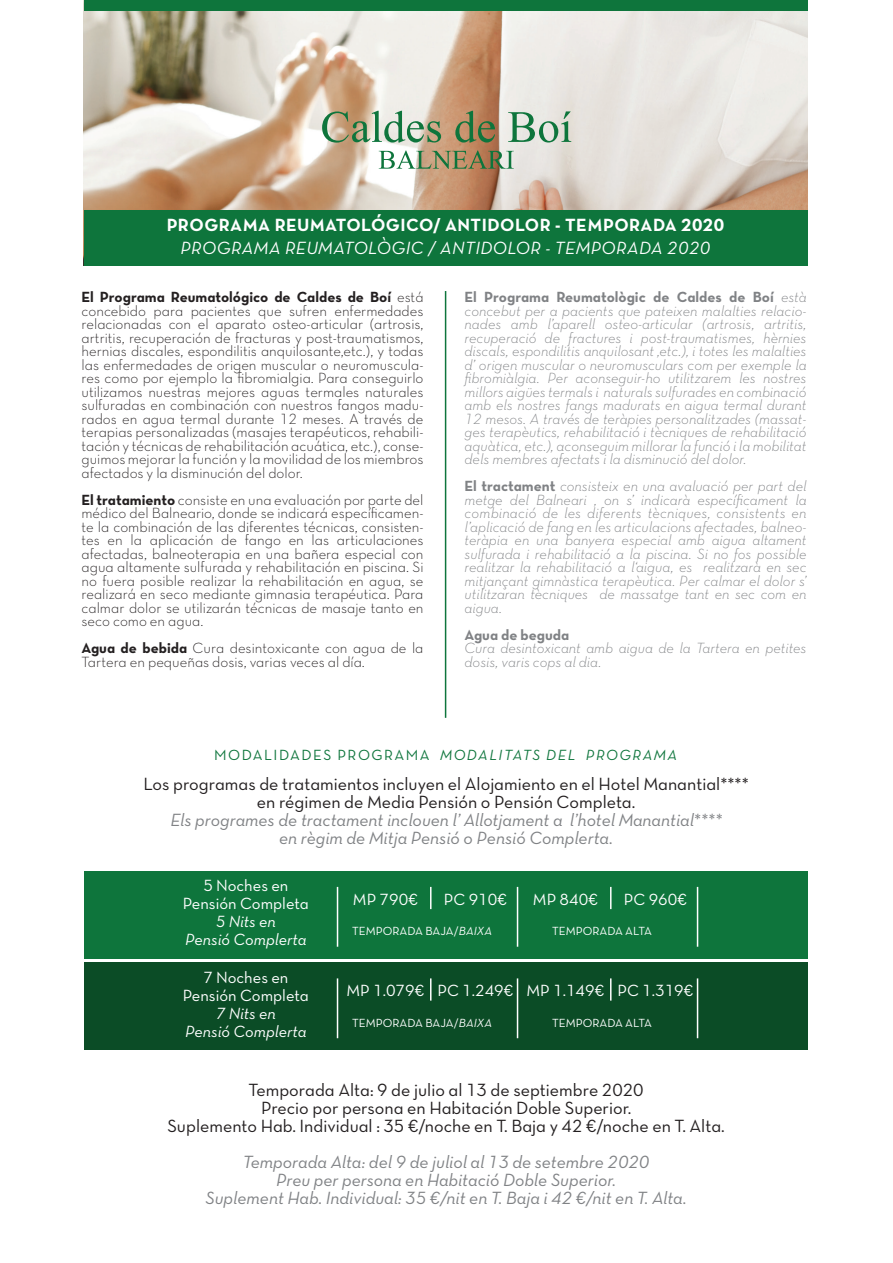
<style>
.page{position:relative;width:893px;height:1263px;background:#fff}
.page>*{position:absolute;margin:0;border:0;box-sizing:border-box;transform-origin:0 0}
.t1{font:18px/18px "Neutra Text TF Book Alt";color:#231f20;text-align:center}
.t2{font:18px/18px "Neutra Text TF Book Italic Alt";color:#808285;text-align:center}
.t3{font:18px "Neutra Text TF Bold Alt";letter-spacing:.025em;color:#fff}
.t4{font:18px "Neutra Text TF Book Italic Alt";letter-spacing:.025em;color:#fff}
.t5{font:16.5px/18px "Neutra Text TF Book Alt";color:#fff;text-align:center}
.t6{font:16.5px/18px "Neutra Text TF Book Italic Alt";color:#fff;text-align:center}
.t7{font:15px/13.5px "Neutra Text TF Light Alt";color:#231f20;text-align:justify}
.t8{font:15px/13.5px "Neutra Text TF Light Ital Alt";color:#808285;text-align:justify}
.t9{font:15px "Neutra Text TF Bold Alt";color:#808285}
.t10{font:15px "Neutra Text TF Book Italic Alt";letter-spacing:.1em;color:#0e753c}
.t11{font:15px "Neutra Text TF Bold Alt";color:#231f20}
.t12{font:12px "Neutra Text TF Book Alt";color:#fff}
.s1{font-family:"Neutra Text TF Light Alt"}
.s2{font-family:"Neutra Text TF Bold Alt"}
.s3{font-family:"Neutra Text TF Light Ital Alt"}
.s4{font-family:"Neutra Text TF"}
.s5{font-family:"Neutra Text TF Book Italic Alt"}
</style>
<div class="page">
<img style="left:84px;top:11px;width:723px;height:199px">
<div style="left:84px;top:871px;width:723px;height:87px;background:#0e753c"></div>
<div style="left:84px;top:0;width:723px;height:11px;background:#0e753c"></div>
<svg style="left:322px;top:111px;width:119px;height:32px;background:#a7b397"></svg>
<svg style="left:455px;top:111px;width:40px;height:32px"></svg>
<svg style="left:508px;top:111px;width:63px;height:32px;background:#a8c4b0"></svg>
<svg style="left:379px;top:150px;width:135px;height:19px"></svg>
<hr style="left:445px;top:291px;width:1px;height:427px;background:#0e753c">
<hr style="left:337px;top:887px;width:1px;height:60px;background:#fff">
<svg style="left:430px;top:887px;width:1px;height:22px"></svg>
<hr style="left:517px;top:887px;width:1px;height:60px;background:#fff">
<hr style="left:697px;top:887px;width:1px;height:60px;background:#fff">
<div style="left:84px;top:962px;width:723px;height:88px;background:#0b4c26"></div>
<hr style="left:337px;top:978px;width:1px;height:60px;background:#fff">
<hr style="left:517px;top:978px;width:1px;height:60px;background:#fff">
<hr style="left:697px;top:978px;width:1px;height:60px;background:#fff">
<svg style="left:610px;top:887px;width:1px;height:22px"></svg>
<svg style="left:430px;top:978px;width:1px;height:23px"></svg>
<svg style="left:610px;top:978px;width:1px;height:23px"></svg>
<div style="left:84px;top:210px;width:723px;height:56px;background:#0e753c"></div>
<p class="t3" style="left:167px;top:214px;width:559px">PROGRAMA REUMATOLÓGICO/ ANTIDOLOR - TEMPORADA 2020</p>
<p class="t4" style="left:181px;top:236px;width:531px">PROGRAMA REUMATOLÒGIC / ANTIDOLOR - TEMPORADA 2020</p>
<p class="t11" style="left:82px;top:288px;width:344px">El Programa Reumatológico de Caldes de Boí <span class="s1">está</span></p>
<p class="t7" style="left:82px;top:304px;width:344px">concebido para pacientes que sufren enfermedades relacionadas con el aparato osteo-articular (artrosis, artritis, recuperación de fracturas y post-traumatismos, hernias discales, espondilitis anquilosante,etc.), y todas las enfermedades de origen muscular o neuromuscula&shy;res como por ejemplo la fibromialgia. Para conseguirlo utilizamos nuestras mejores aguas termales naturales sulfuradas en combinación con nuestros fangos madu&shy;rados en agua termal durante 12 meses. A través de terapias personalizadas (masajes terapéuticos, rehabili&shy;tación y técnicas de rehabilitación acuática, etc.), conse&shy;guimos mejorar la función y la movilidad de los miembros afectados y la disminución del dolor.</p>
<p class="t7" style="left:82px;top:493px;width:344px"><span class="s2">El tratamiento</span> consiste en una evaluación por parte del médico del Balneario, donde se indicará específicamen&shy;te la combinación de las diferentes técnicas, consisten&shy;tes en la aplicación de fango en las articulaciones afectadas, balneoterapia en una bañera especial con agua altamente sulfurada y rehabilitación en piscina. Si no fuera posible realizar la rehabilitación en agua, se realizará en seco mediante gimnasia terapéutica. Para calmar dolor se utilizarán técnicas de masaje tanto en seco como en agua.</p>
<p class="t7" style="left:82px;top:641px;width:344px"><span class="s2">Agua de bebida</span> Cura desintoxicante con agua de la<br>Tartera en pequeñas dosis, varias veces al día.</p>
<p class="t9" style="left:464px;top:288px;width:343px">El Programa Reumatològic de Caldes de Boí <span class="s3">està</span></p>
<p class="t8" style="left:464px;top:304px;width:344px">concebut per a pacients que pateixen malalties relacio&shy;nades amb l’aparell osteo-articular (artrosis, artritis, recuperació de fractures i post-traumatismes, hèrnies discals, espondilitis anquilosant ,etc.), i totes les malalties d’ origen muscular o neuromusculars com per exemple la fibromiàlgia. Per aconseguir-ho utilitzarem les nostres millors aigües termals i naturals sulfurades en combinació amb els nostres fangs madurats en aigua termal durant 12 mesos. A través de teràpies personalitzades (massat&shy;ges terapèutics, rehabilitació i tècniques de rehabilitació aquàtica, etc.), aconseguim millorar la funció i la mobilitat dels membres afectats i la disminució del dolor.</p>
<p class="t8" style="left:464px;top:479px;width:344px"><span class="s2">El tractament</span> consisteix en una avaluació per part del metge del Balneari , on s’ indicarà específicament la combinació de les diferents tècniques, consistents en l’aplicació de fang en les articulacions afectades, balneo&shy;teràpia en una banyera especial amb aigua altament sulfurada i rehabilitació a la piscina. Si no fos possible realitzar la rehabilitació a l‘aigua, es realitzarà en sec mitjançant gimnàstica terapèutica. Per calmar el dolor s’ utilitzaran tècniques de massatge tant en sec com en aigua.</p>
<p class="t9" style="left:464px;top:625px;width:106px">Agua de beguda</p>
<p class="t8" style="left:464px;top:641px;width:344px">Cura desintoxicant amb aigua de la Tartera en petites dosis, varis cops al dia.</p>
<p class="t10" style="left:214px;top:746px;width:464px"><span class="s4">MODALIDADES PROGRAMA</span> MODALITATS DEL PROGRAMA</p>
<p class="t1" style="left:144px;top:775px;width:607px">Los programas de tratamientos incluyen el Alojamiento en el Hotel Manantial**** en régimen de Media Pensión o Pensión Completa.</p>
<p class="t2" style="left:170px;top:811px;width:553px">Els programes de tractament inclouen l’ Allotjament a l’hotel Manantial**** en règim de Mitja Pensió o Pensió Complerta.</p>
<p class="t5" style="left:183px;top:876px;width:128px">5 Noches en<br>Pensión Completa</p>
<p class="t6" style="left:185px;top:912px;width:123px">5 Nits en<br>Pensió Complerta</p>
<p class="t5" style="left:183px;top:968px;width:128px">7 Noches en<br>Pensión Completa</p>
<p class="t6" style="left:185px;top:1004px;width:123px">7 Nits en<br>Pensió Complerta</p>
<p class="t5" style="left:353px;top:890px;width:66px">MP 790€</p>
<p class="t5" style="left:444px;top:890px;width:65px">PC 910€</p>
<p class="t12" style="left:352px;top:924px;width:141px">TEMPORADA BAJA/<span class="s5">BAIXA</span></p>
<p class="t5" style="left:533px;top:890px;width:66px">MP 840€</p>
<p class="t5" style="left:624px;top:890px;width:65px">PC 960€</p>
<p class="t12" style="left:552px;top:924px;width:101px">TEMPORADA ALTA</p>
<p class="t5" style="left:346px;top:981px;width:168px">MP 1.079€ PC 1.249€</p>
<p class="t12" style="left:352px;top:1015px;width:141px">TEMPORADA BAJA/<span class="s5">BAIXA</span></p>
<p class="t5" style="left:526px;top:981px;width:168px">MP 1.149€ PC 1.319€</p>
<p class="t12" style="left:552px;top:1015px;width:101px">TEMPORADA ALTA</p>
<p class="t1" style="left:168px;top:1081px;width:559px">Temporada Alta: 9 de julio al 13 de septiembre 2020<br>Precio por persona en Habitación Doble Superior.<br>Suplemento Hab. Individual : 35 €/noche en T. Baja y 42 €/noche en T. Alta.</p>
<p class="t2" style="left:205px;top:1153px;width:483px">Temporada Alta: del 9 de juliol al 13 de setembre 2020<br>Preu per persona en Habitació Doble Superior.<br>Suplement Hab. Individual: 35 €/nit en T. Baja i 42 €/nit en T. Alta.</p>
</div>
